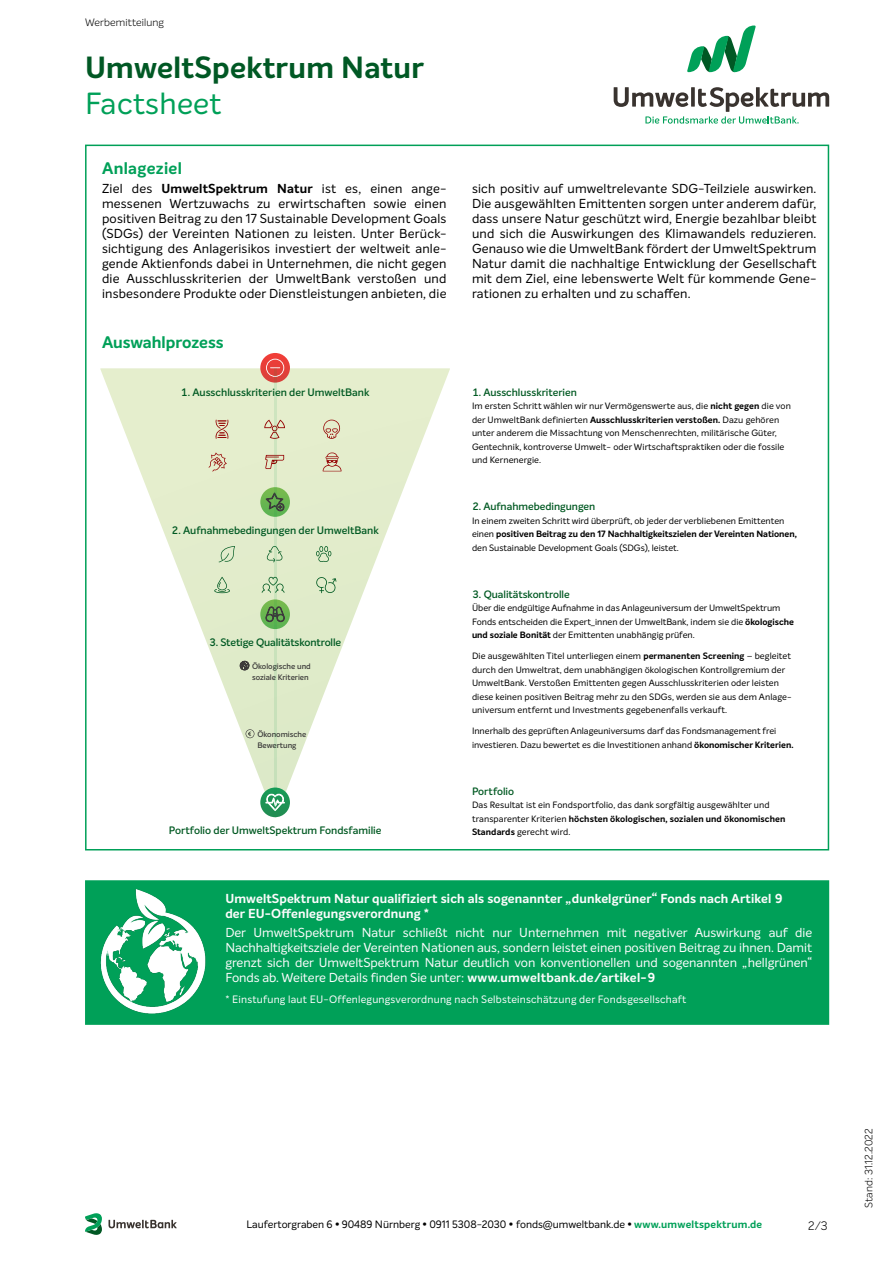
<style>
.page{position:relative;width:893px;height:1263px;background:#fff}
.page>*{position:absolute;margin:0;border:0;box-sizing:border-box;transform-origin:0 0}
.t1{font:700 30px "Intelo";letter-spacing:.01em;color:#005824}
.t2{font:30px "Intelo";letter-spacing:.01em;color:#00a058}
.t3{font:700 16.5px "Intelo";color:#00a058}
.t4{font:700 16.5px "Intelo";letter-spacing:.02em;color:#00a058}
.t5{font:12.75px/15px "Intelo";letter-spacing:.015em;color:#000;text-align:justify}
.t6{font:12.75px/15px "Intelo";letter-spacing:-.005em;color:#fcfcfc;text-align:justify}
.t7{font:700 12.75px/15px "Intelo";letter-spacing:.01em;color:#fcfcfc}
.t8{font:300 12px "Intelo";color:#000}
.t9{font:600 10.65px "Intelo";color:#005922}
.t10{font:10.5px "Intelo";color:#000}
.t11{font:10.5px "Intelo";letter-spacing:.02em;color:#fcfcfc}
.t12{font:600 10.5px "Intelo";color:#005922}
.t13{font:300 10.5px "Intelo";letter-spacing:.01em;color:#000}
.t14{font:9px/13.5px "Intelo";letter-spacing:.01em;color:#000}
.t15{font:600 7.8px/10.5px "Intelo";color:#3c3b3a}
.s1{font-weight:700}
.s2{font-weight:700;color:#00a058}
</style>
<div class="page">
<svg style="left:687px;top:26px;width:69px;height:46px"></svg>
<svg style="left:614px;top:87px;width:215px;height:37px"></svg>
<svg style="left:85px;top:1213px;width:17px;height:22px"></svg>
<svg style="left:109px;top:1220px;width:68px;height:8px"></svg>
<svg style="left:100px;top:368px;width:350px;height:450px"></svg>
<svg style="left:246px;top:729px;width:8px;height:9px"></svg>
<svg style="left:215px;top:420px;width:14px;height:19px"></svg>
<svg style="left:209px;top:453px;width:18px;height:18px"></svg>
<svg style="left:264px;top:420px;width:21px;height:19px"></svg>
<svg style="left:323px;top:420px;width:17px;height:19px"></svg>
<svg style="left:265px;top:455px;width:19px;height:14px"></svg>
<svg style="left:323px;top:453px;width:18px;height:18px"></svg>
<svg style="left:260px;top:353px;width:30px;height:30px"></svg>
<svg style="left:266px;top:359px;width:18px;height:18px"></svg>
<svg style="left:260px;top:487px;width:30px;height:30px"></svg>
<svg style="left:266px;top:492px;width:18px;height:19px"></svg>
<svg style="left:260px;top:599px;width:30px;height:30px"></svg>
<svg style="left:266px;top:606px;width:19px;height:16px"></svg>
<svg style="left:260px;top:787px;width:30px;height:30px"></svg>
<svg style="left:266px;top:793px;width:19px;height:18px"></svg>
<svg style="left:240px;top:661px;width:9px;height:9px"></svg>
<svg style="left:262px;top:577px;width:22px;height:16px"></svg>
<svg style="left:214px;top:577px;width:16px;height:16px"></svg>
<svg style="left:316px;top:577px;width:20px;height:17px"></svg>
<svg style="left:219px;top:546px;width:16px;height:16px"></svg>
<svg style="left:316px;top:546px;width:15px;height:16px"></svg>
<svg style="left:267px;top:546px;width:16px;height:16px"></svg>
<hr style="left:274px;top:368px;width:3px;height:444px;background:#00963f">
<div style="left:85px;top:880px;width:744px;height:145px;background:#00a058;border:3px solid #00a058"></div>
<img style="left:100px;top:889px;width:106px;height:125px">
<p class="t13" style="left:85px;top:15px;width:80px">Werbemitteilung</p>
<h1 class="t1" style="left:85px;top:48px;width:340px">UmweltSpektrum Natur</h1>
<h1 class="t2" style="left:85px;top:85px;width:138px">Factsheet</h1>
<h2 class="t4" style="left:102px;top:158px;width:82px">Anlageziel</h2>
<p class="t5" style="left:102px;top:181px;width:346px">Ziel des <span class="s1">UmweltSpektrum Natur</span> ist es, einen ange&shy;messenen Wertzuwachs zu erwirtschaften sowie einen positiven Beitrag zu den 17 Sustainable Development Goals (SDGs) der Vereinten Nationen zu leisten. Unter Berück&shy;sichtigung des Anlagerisikos investiert der weltweit anle&shy;gende Aktienfonds dabei in Unternehmen, die nicht gegen die Ausschlusskriterien der UmweltBank verstoßen und insbesondere Produkte oder Dienstleistungen anbieten, die</p>
<h2 class="t3" style="left:102px;top:332px;width:123px">Auswahlprozess</h2>
<p class="t9" style="left:181px;top:386px;width:190px">1. Ausschlusskriterien der UmweltBank</p>
<p class="t9" style="left:172px;top:523px;width:209px">2. Aufnahmebedingungen der UmweltBank</p>
<p class="t9" style="left:209px;top:636px;width:134px">3. Stetige Qualitätskontrolle</p>
<p class="t15" style="left:252px;top:661px;width:60px">Ökologische und soziale Kriterien</p>
<p class="t15" style="left:257px;top:729px;width:51px">Ökonomische<br>Bewertung</p>
<p class="t9" style="left:169px;top:824px;width:214px">Portfolio der UmweltSpektrum Fondsfamilie</p>
<p class="t5" style="left:472px;top:181px;width:346px">sich positiv auf umweltrelevante SDG-Teilziele auswirken.<br>Die ausgewählten Emittenten sorgen unter anderem dafür, dass unsere Natur geschützt wird, Energie bezahlbar bleibt und sich die Auswirkungen des Klimawandels reduzieren.<br>Genauso wie die UmweltBank fördert der UmweltSpektrum Natur damit die nachhaltige Entwicklung der Gesellschaft mit dem Ziel, eine lebenswerte Welt für kommende Gene&shy;rationen zu erhalten und zu schaffen.</p>
<p class="t12" style="left:472px;top:385px;width:106px">1. Ausschlusskriterien</p>
<p class="t14" style="left:472px;top:399px;width:320px">Im ersten Schritt wählen wir nur Vermögenswerte aus, die <span class="s1">nicht gegen</span> die von der UmweltBank definierten <span class="s1">Ausschlusskriterien verstoßen.</span> Dazu gehören unter anderem die Missachtung von Menschenrechten, militärische Güter, Gentechnik, kontroverse Umwelt- oder Wirtschaftspraktiken oder die fossile und Kernenergie.</p>
<p class="t12" style="left:472px;top:500px;width:125px">2. Aufnahmebedingungen</p>
<p class="t14" style="left:472px;top:514px;width:326px">In einem zweiten Schritt wird überprüft, ob jeder der verbliebenen Emittenten einen <span class="s1">positiven Beitrag zu den 17 Nachhaltigkeitszielen der Vereinten Nationen, </span>den Sustainable Development Goals (SDGs), leistet.</p>
<p class="t12" style="left:472px;top:587px;width:99px">3. Qualitätskontrolle</p>
<p class="t14" style="left:472px;top:601px;width:323px">Über die endgültige Aufnahme in das Anlageuniversum der UmweltSpektrum<br>Fonds entscheiden die Expert_innen der UmweltBank, indem sie die <span class="s1">ökologische und soziale Bonität</span> der Emittenten unabhängig prüfen.</p>
<p class="t14" style="left:472px;top:649px;width:321px">Die ausgewählten Titel unterliegen einem <span class="s1">permanenten Screening</span> – begleitet durch den Umweltrat, dem unabhängigen ökologischen Kontrollgremium der UmweltBank. Verstoßen Emittenten gegen Ausschlusskriterien oder leisten diese keinen positiven Beitrag mehr zu den SDGs, werden sie aus dem Anlage&shy;universum entfernt und Investments gegebenenfalls verkauft.</p>
<p class="t14" style="left:472px;top:724px;width:323px">Innerhalb des geprüften Anlageuniversums darf das Fondsmanagement frei investieren. Dazu bewertet es die Investitionen anhand <span class="s1">ökonomischer Kriterien.</span></p>
<p class="t12" style="left:472px;top:784px;width:44px">Portfolio</p>
<p class="t14" style="left:472px;top:798px;width:315px">Das Resultat ist ein Fondsportfolio, das dank sorgfältig ausgewählter und transparenter Kriterien <span class="s1">höchsten ökologischen, sozialen und ökonomischen<br>Standards</span> gerecht wird.</p>
<h3 class="t7" style="left:225px;top:891px;width:559px">UmweltSpektrum Natur qualifiziert sich als sogenannter „dunkelgrüner“ Fonds nach Artikel 9 der EU-Offenlegungsverordnung *</h3>
<p class="t6" style="left:225px;top:925px;width:588px">Der UmweltSpektrum Natur schließt nicht nur Unternehmen mit negativer Auswirkung auf die Nachhaltigkeitsziele der Vereinten Nationen aus, sondern leistet einen positiven Beitrag zu ihnen. Damit grenzt sich der UmweltSpektrum Natur deutlich von konventionellen und sogenannten „hellgrünen“ Fonds ab. Weitere Details finden Sie unter: <span class="s1">www.umweltbank.de/artikel-9</span></p>
<p class="t11" style="left:225px;top:992px;width:462px">* Einstufung laut EU-Offenlegungsverordnung nach Selbsteinschätzung der Fondsgesellschaft</p>
<p class="t10" style="left:247px;top:1218px;width:517px">Laufertorgraben 6 <span class="s1">•</span> 90489 Nürnberg <span class="s1">•</span> 0911 5308-2030 <span class="s1">•</span> fonds@umweltbank.de <span class="s1">•</span> <span class="s2">www.umweltspektrum.de</span></p>
<h3 class="t8" style="left:808px;top:1218px;width:21px">2/3</h3>
<p class="t13" style="left:862px;top:1208px;width:81px;rotate:-90deg">Stand: 31.12.2022</p>
</div>
